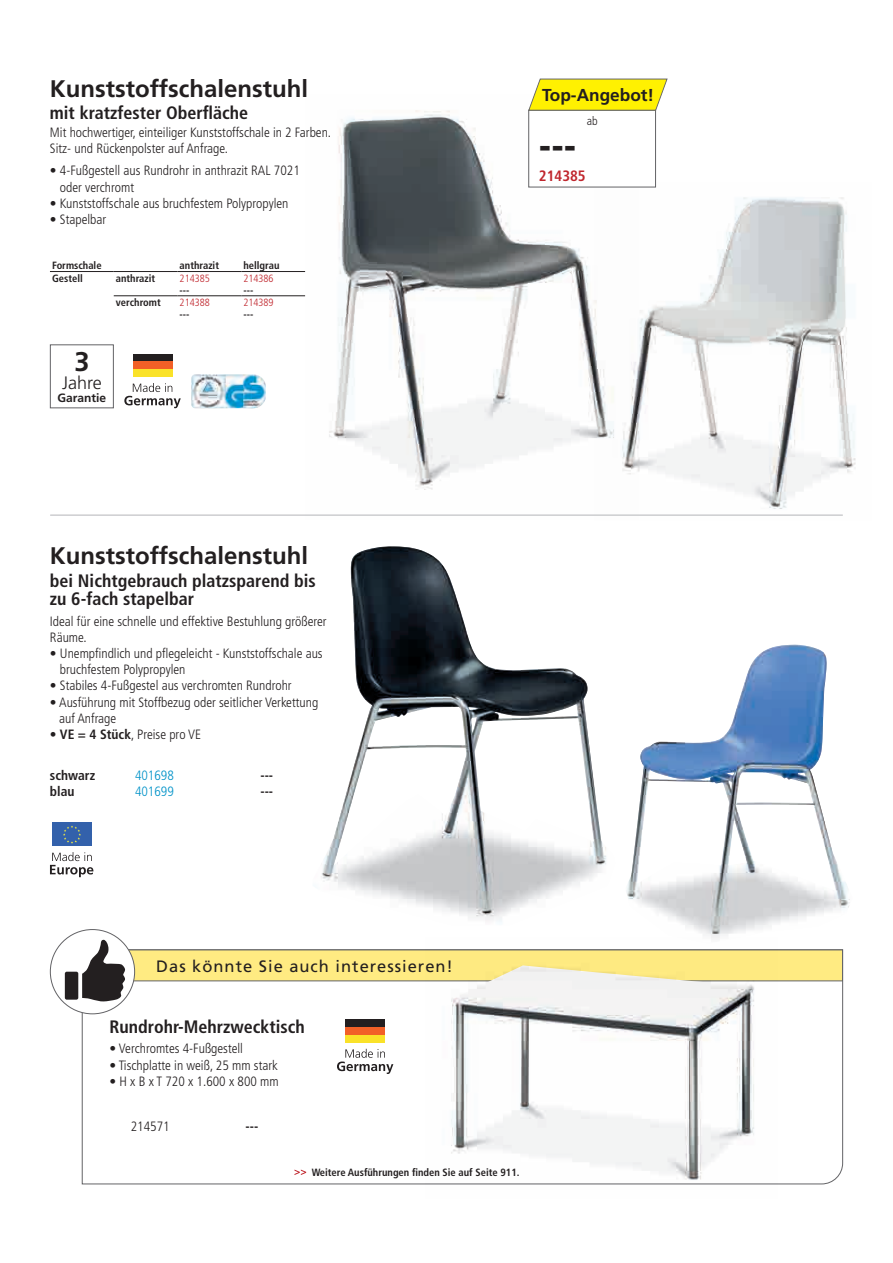
<style>
.page{position:relative;width:893px;height:1263px;background:#fff}
.page>*{position:absolute;margin:0;border:0;box-sizing:border-box;transform-origin:0 0}
.t1{font:900 condensed 37.5px "Frutiger LT";color:#231f20}
.t2{font:700 27px "Frutiger LT";color:#231f20}
.t3{font:700 24px "Frutiger LT";color:#231f20}
.t4{font:700 condensed 18px/18px "Frutiger LT";color:#231f20}
.t5{font:300 18px "Frutiger LT";color:#231f20}
.t6{font:700 17.25px "Frutiger LT";color:#231f20}
.t7{font:16.5px "Frutiger LT";letter-spacing:.06em;color:#231f20}
.t8{font:700 condensed 15px "Frutiger LT";color:#c0262d}
.t9{font:300 condensed 13.5px/16.2px "Frutiger LT";color:#231f20}
.t10{font:700 condensed 13.5px "Frutiger LT";color:#231f20}
.t11{font:300 condensed 13.5px "Frutiger LT";color:#0092c8}
.t12{font:700 12px "Frutiger LT";color:#231f20}
.t13{font:300 condensed 12px "Frutiger LT";color:#231f20}
.t14{font:700 condensed 10.5px "Frutiger LT";color:#231f20}
.t15{font:300 condensed 10.5px "Frutiger LT";color:#c0262d}
.s1{font-weight:700}
</style>
<div class="page">
<img style="left:336px;top:117px;width:258px;height:366px">
<img style="left:594px;top:187px;width:262px;height:329px">
<img style="left:626px;top:200px;width:225px;height:305px">
<hr style="left:51px;top:514px;width:791px;height:2px;background:#bcbdc0">
<div style="left:50px;top:344px;width:64px;height:64px;border:1px solid #636366"></div>
<div style="left:133px;top:354px;width:39px;height:7px;background:#231f20"></div>
<div style="left:133px;top:361px;width:39px;height:8px;background:#f26027"></div>
<div style="left:133px;top:369px;width:39px;height:8px;background:#fae229"></div>
<svg style="left:124px;top:383px;width:57px;height:25px"></svg>
<svg style="left:81px;top:949px;width:762px;height:236px"></svg>
<div style="left:50px;top:929px;width:85px;height:85px;background:#fff;border-radius:50%"></div>
<svg style="left:294px;top:1169px;width:12px;height:6px"></svg>
<img style="left:425px;top:949px;width:352px;height:236px">
<img style="left:453px;top:965px;width:299px;height:213px">
<img style="left:629px;top:645px;width:217px;height:288px">
<img style="left:324px;top:546px;width:280px;height:366px">
<div style="left:52px;top:823px;width:40px;height:23px;background:#3361ab"></div>
<svg style="left:63px;top:826px;width:18px;height:17px"></svg>
<svg style="left:50px;top:852px;width:43px;height:25px"></svg>
<img style="left:191px;top:374px;width:75px;height:34px">
<div style="left:528px;top:110px;width:128px;height:77px;background:#fff;border:1px solid #636366"></div>
<svg style="left:528px;top:78px;width:140px;height:33px;background:#f3e822"></svg>
<svg style="left:82px;top:940px;width:43px;height:61px"></svg>
<div style="left:65px;top:972px;width:13px;height:28px;background:#231f20;border-radius:2px"></div>
<hr style="left:50px;top:271px;width:64px;height:1px;background:#231f20">
<hr style="left:114px;top:271px;width:64px;height:1px;background:#231f20">
<hr style="left:178px;top:271px;width:63px;height:1px;background:#231f20">
<hr style="left:241px;top:271px;width:64px;height:1px;background:#231f20">
<hr style="left:114px;top:295px;width:64px;height:1px;background:#231f20">
<hr style="left:178px;top:295px;width:63px;height:1px;background:#231f20">
<hr style="left:241px;top:295px;width:64px;height:1px;background:#231f20">
<h3 class="t3" style="left:50px;top:74px;width:260px">Kunststoffschalenstuhl</h3>
<h3 class="t4" style="left:50px;top:104px;width:200px">mit kratzfester Oberfläche</h3>
<p class="t9" style="left:50px;top:124px;width:283px">Mit hochwertiger, einteiliger Kunststoffschale in 2 Farben.<br>Sitz- und Rückenpolster auf Anfrage.</p>
<p class="t9" style="left:60px;top:163px;width:241px;text-indent:-10px">• 4-Fußgestell aus Rundrohr in anthrazit RAL 7021 oder verchromt</p>
<p class="t9" style="left:50px;top:195px;width:240px">• Kunststoffschale aus bruchfestem Polypropylen</p>
<p class="t9" style="left:50px;top:211px;width:58px">• Stapelbar</p>
<p class="t14" style="left:52px;top:260px;width:51px">Formschale</p>
<p class="t14" style="left:180px;top:260px;width:41px">anthrazit</p>
<p class="t14" style="left:243px;top:260px;width:38px">hellgrau</p>
<p class="t14" style="left:52px;top:272px;width:32px">Gestell</p>
<p class="t14" style="left:116px;top:272px;width:41px">anthrazit</p>
<p class="t15" style="left:180px;top:272px;width:32px">214385</p>
<p class="t15" style="left:243px;top:272px;width:32px">214386</p>
<p class="t14" style="left:180px;top:284px;width:11px">---</p>
<p class="t14" style="left:243px;top:284px;width:11px">---</p>
<p class="t14" style="left:116px;top:296px;width:46px">verchromt</p>
<p class="t15" style="left:180px;top:296px;width:32px">214388</p>
<p class="t15" style="left:243px;top:296px;width:32px">214389</p>
<p class="t14" style="left:180px;top:308px;width:11px">---</p>
<p class="t14" style="left:243px;top:308px;width:11px">---</p>
<h2 class="t2" style="left:74px;top:345px;width:17px">3</h2>
<h3 class="t5" style="left:62px;top:372px;width:41px">Jahre</h3>
<p class="t12" style="left:58px;top:391px;width:50px">Garantie</p>
<h3 class="t3" style="left:50px;top:542px;width:260px">Kunststoffschalenstuhl</h3>
<h3 class="t4" style="left:50px;top:571px;width:267px">bei Nichtgebrauch platzsparend bis zu 6-fach stapelbar</h3>
<p class="t9" style="left:50px;top:613px;width:278px">Ideal für eine schnelle und effektive Bestuhlung größerer<br>Räume.</p>
<p class="t9" style="left:60px;top:645px;width:264px;text-indent:-10px">• Unempfindlich und pflegeleicht - Kunststoffschale aus bruchfestem Polypropylen</p>
<p class="t9" style="left:50px;top:678px;width:243px">• Stabiles 4-Fußgestel aus verchromten Rundrohr</p>
<p class="t9" style="left:59px;top:694px;width:261px;text-indent:-9px">• Ausführung mit Stoffbezug oder seitlicher Verkettung auf Anfrage</p>
<p class="t9" style="left:50px;top:726px;width:153px">• <span class="s1">VE = 4 Stück</span>, Preise pro VE</p>
<p class="t10" style="left:50px;top:767px;width:47px">schwarz</p>
<p class="t11" style="left:135px;top:767px;width:40px">401698</p>
<p class="t10" style="left:260px;top:767px;width:14px">---</p>
<p class="t10" style="left:50px;top:783px;width:26px">blau</p>
<p class="t11" style="left:135px;top:784px;width:40px">401699</p>
<p class="t10" style="left:260px;top:783px;width:14px">---</p>
<p class="t6" style="left:542px;top:85px;width:114px">Top-Angebot!</p>
<h1 class="t1" style="left:539px;top:124px;width:39px">---</h1>
<p class="t13" style="left:587px;top:114px;width:12px">ab</p>
<p class="t8" style="left:539px;top:166px;width:48px">214385</p>
<p class="t7" style="left:156px;top:956px;width:298px">Das könnte Sie auch interessieren!</p>
<h3 class="t4" style="left:109px;top:1018px;width:197px">Rundrohr-Mehrzwecktisch</h3>
<p class="t9" style="left:109px;top:1041px;width:135px">• Verchromtes 4-Fußgestell</p>
<p class="t9" style="left:109px;top:1057px;width:170px">• Tischplatte in weiß, 25 mm stark</p>
<p class="t9" style="left:109px;top:1073px;width:171px">• H x B x T 720 x 1.600 x 800 mm</p>
<p class="t9" style="left:131px;top:1118px;width:40px">214571</p>
<p class="t10" style="left:246px;top:1118px;width:14px">---</p>
<p class="t14" style="left:312px;top:1166px;width:209px">Weitere Ausführungen finden Sie auf Seite 911.</p>
</div>
